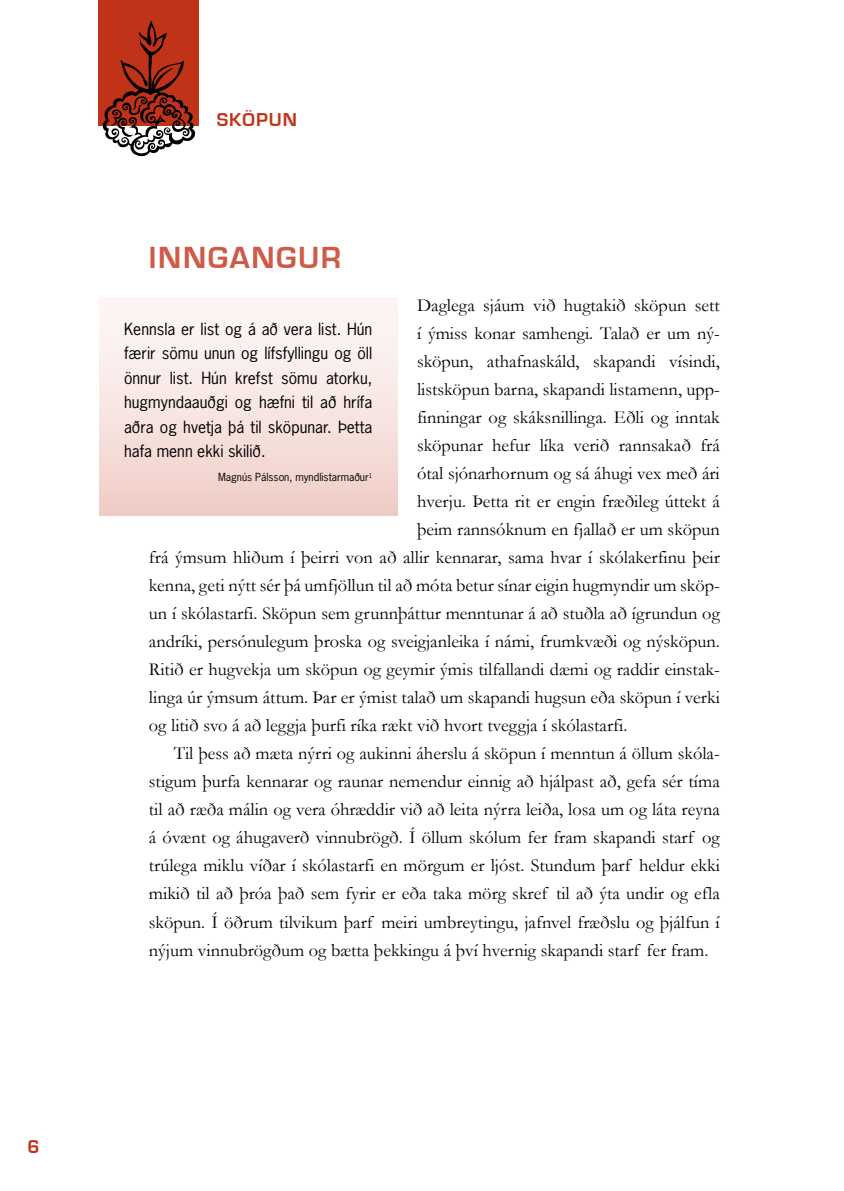
<style>
.page{position:relative;width:844px;height:1191px;background:#fff}
.page>*{position:absolute;margin:0;border:0;box-sizing:border-box;transform-origin:0 0}
.t1{font:700 31.5px "Eurostile";color:#ce5b47}
.t2{font:700 19.25px "Eurostile";letter-spacing:.05em;color:#c13319}
.t3{font:18.38px "Garamond";color:#000}
.t4{font:15.75px/24.5px "News Gothic Std";color:#000;text-align:justify}
.t5{font:10.5px "News Gothic Std";color:#000}
</style>
<div class="page">
<div style="left:98px;top:0;width:100px;height:126px;background:#c13319"></div>
<svg style="left:103px;top:21px;width:92px;height:135px"></svg>
<div style="left:99px;top:298px;width:298px;height:217px;background:linear-gradient(to bottom,#fefbfa,#f0cec8)"></div>
<p class="t2" style="left:27px;top:1136px;width:14px">6</p>
<p class="t2" style="left:217px;top:109px;width:82px">SKÖPUN</p>
<h1 class="t1" style="left:149px;top:241px;width:33px">INNG</h1>
<h1 class="t1" style="left:230px;top:241px;width:45px">ANGUR</h1>
<p class="t3" style="left:417px;top:294px;width:304px">Daglega sjáum við hugtakið sköpun sett</p>
<p class="t3" style="left:417px;top:322px;width:304px">í ýmiss konar samhengi. Talað er um ný-</p>
<p class="t3" style="left:417px;top:350px;width:304px">sköpun, athafnaskáld, skapandi vísindi,</p>
<p class="t3" style="left:417px;top:378px;width:304px">listsköpun barna, skapandi listamenn, upp-</p>
<p class="t3" style="left:417px;top:406px;width:304px">finningar og skáksnillinga. Eðli og inntak</p>
<p class="t3" style="left:417px;top:434px;width:304px">sköpunar hefur líka verið rannsakað frá</p>
<p class="t3" style="left:417px;top:462px;width:304px">ótal sjónarhornum og sá áhugi vex með ári</p>
<p class="t3" style="left:417px;top:490px;width:304px">hverju. Þetta rit er engin fræðileg úttekt á</p>
<p class="t3" style="left:417px;top:518px;width:304px">þeim rannsóknum en fjallað er um sköpun</p>
<p class="t3" style="left:149px;top:546px;width:572px">frá ýmsum hliðum í þeirri von að allir kennarar, sama hvar í skólakerfinu þeir</p>
<p class="t3" style="left:149px;top:574px;width:572px">kenna, geti nýtt sér þá umfjöllun til að móta betur sínar eigin hugmyndir um sköp-</p>
<p class="t3" style="left:149px;top:602px;width:572px">un í skólastarfi. Sköpun sem grunnþáttur menntunar á að stuðla að ígrundun og</p>
<p class="t3" style="left:149px;top:630px;width:570px">andríki, persónulegum þroska og sveigjanleika í námi, frumkvæði og nýsköpun.</p>
<p class="t3" style="left:149px;top:658px;width:572px">Ritið er hugvekja um sköpun og geymir ýmis tilfallandi dæmi og raddir einstak-</p>
<p class="t3" style="left:149px;top:686px;width:572px">linga úr ýmsum áttum. Þar er ýmist talað um skapandi hugsun eða sköpun í verki</p>
<p class="t3" style="left:149px;top:714px;width:477px">og litið svo á að leggja þurfi ríka rækt við hvort tveggja í skólastarfi.</p>
<p class="t3" style="left:174px;top:742px;width:547px">Til þess að mæta nýrri og aukinni áherslu á sköpun í menntun á öllum skóla-</p>
<p class="t3" style="left:149px;top:770px;width:572px">stigum þurfa kennarar og raunar nemendur einnig að hjálpast að, gefa sér tíma</p>
<p class="t3" style="left:149px;top:798px;width:572px">til að ræða málin og vera óhræddir við að leita nýrra leiða, losa um og láta reyna</p>
<p class="t3" style="left:149px;top:826px;width:572px">á óvænt og áhugaverð vinnubrögð. Í öllum skólum fer fram skapandi starf og</p>
<p class="t3" style="left:149px;top:854px;width:572px">trúlega miklu víðar í skólastarfi en mörgum er ljóst. Stundum þarf heldur ekki</p>
<p class="t3" style="left:149px;top:882px;width:572px">mikið til að þróa það sem fyrir er eða taka mörg skref til að ýta undir og efla</p>
<p class="t3" style="left:149px;top:910px;width:572px">sköpun. Í öðrum tilvikum þarf meiri umbreytingu, jafnvel fræðslu og þjálfun í</p>
<p class="t3" style="left:149px;top:938px;width:558px">nýjum vinnubrögðum og bætta þekkingu á því hvernig skapandi starf fer fram.</p>
<p class="t4" style="left:124px;top:316px;width:250px">Kennsla er list og á að vera list. Hún færir sömu unun og lífsfyllingu og öll önnur list. Hún krefst sömu atorku, hugmyndaauðgi og hæfni til að hrífa aðra og hvetja þá til sköpunar. Þetta hafa menn ekki skilið.</p>
<p class="t5" style="left:218px;top:470px;width:156px">Magnús Pálsson, myndlistarmaður<sup>1</sup></p>
</div>
